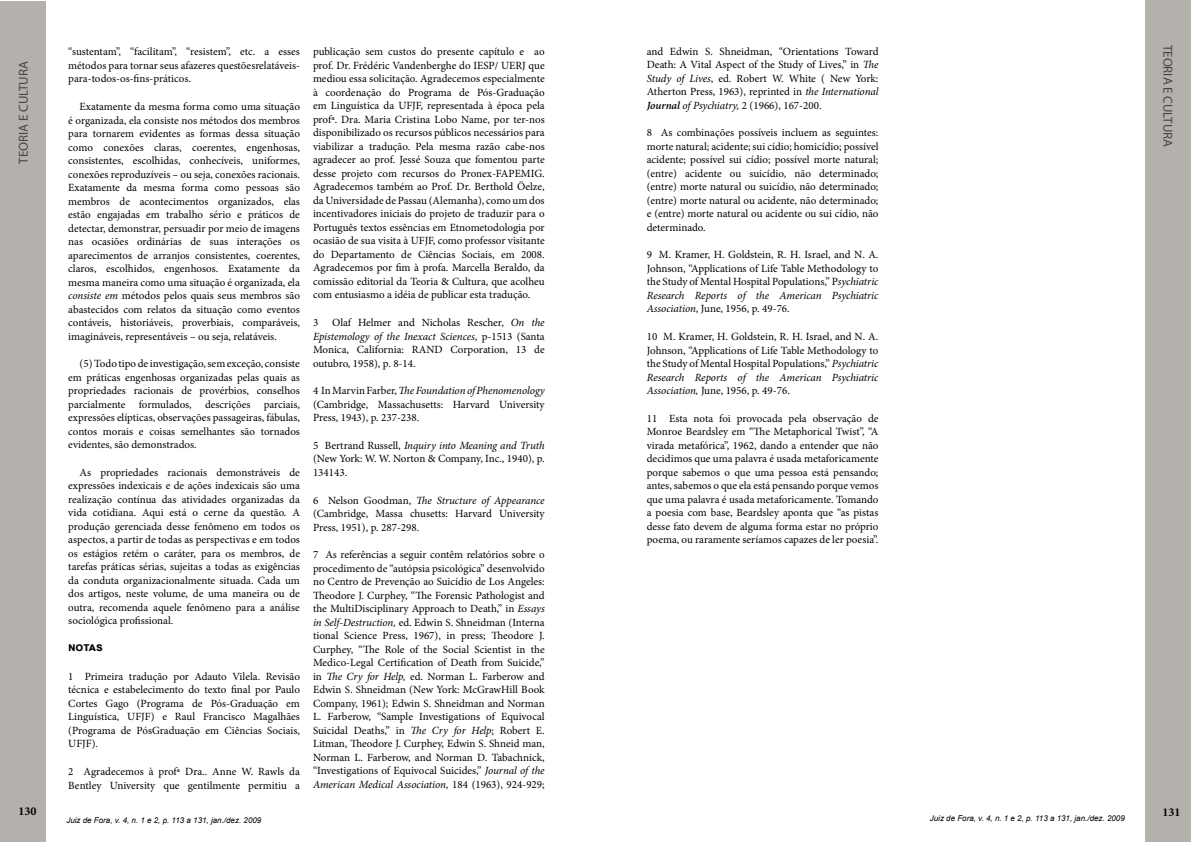
<style>
.page{position:relative;width:1191px;height:842px;background:#fff}
.page>*{position:absolute;margin:0;border:0;box-sizing:border-box;transform-origin:0 0}
.t1{font:13px "Myriad Pro";color:#464547}
.t2{font:700 12px "Minion Pro";color:#000}
.t3{font:700 12px "Arial";color:#000}
.t4{font:11px/13.5px "Minion Pro";color:#000;text-align:justify}
.t5{font:italic 8px "Arial";color:#000}
.s1{font-style:italic}
.s2{font-weight:600;font-style:italic}
</style>
<div class="page">
<div style="left:0;top:0;width:46px;height:842px;background:#b4b1ad"></div>
<div style="left:1145px;top:0;width:46px;height:842px;background:#b4b1ad"></div>
<p class="t1" style="left:16px;top:164px;width:104px;rotate:-90deg">TEORIA E CULTURA</p>
<p class="t4" style="left:68px;top:45px;width:233px">“sustentam”, “facilitam”, “resistem”, etc. a esses métodos para tornar seus afazeres questõesrelatáveis&shy;para-todos-os-fins-práticos.</p>
<p class="t4" style="left:68px;top:100px;width:233px;text-indent:11px">Exatamente da mesma forma como uma situação é organizada, ela consiste nos métodos dos membros para tornarem evidentes as formas dessa situação como conexões claras, coerentes, engenhosas, consistentes, escolhidas, conhecíveis, uniformes, conexões reproduzíveis – ou seja, conexões racionais.<br>Exatamente da mesma forma como pessoas são membros de acontecimentos organizados, elas estão engajadas em trabalho sério e práticos de detectar, demonstrar, persuadir por meio de imagens nas ocasiões ordinárias de suas interações os aparecimentos de arranjos consistentes, coerentes, claros, escolhidos, engenhosos. Exatamente da mesma maneira como uma situação é organizada, ela <span class="s1">consiste em</span> métodos pelos quais seus membros são abastecidos com relatos da situação como eventos contáveis, historiáveis, proverbiais, comparáveis, imagináveis, representáveis – ou seja, relatáveis.</p>
<p class="t4" style="left:68px;top:357px;width:233px;text-indent:11px">(5) Todo tipo de investigação, sem exceção, consiste em práticas engenhosas organizadas pelas quais as propriedades racionais de provérbios, conselhos parcialmente formulados, descrições parciais, expressões elípticas, observações passageiras, fábulas, contos morais e coisas semelhantes são tornados evidentes, são demonstrados.</p>
<p class="t4" style="left:68px;top:466px;width:233px;text-indent:11px">As propriedades racionais demonstráveis de expressões indexicais e de ações indexicais são uma realização contínua das atividades organizadas da vida cotidiana. Aqui está o cerne da questão. A produção gerenciada desse fenômeno em todos os aspectos, a partir de todas as perspectivas e em todos os estágios retém o caráter, para os membros, de tarefas práticas sérias, sujeitas a todas as exigências da conduta organizacionalmente situada. Cada um dos artigos, neste volume, de uma maneira ou de outra, recomenda aquele fenômeno para a análise sociológica profissional.</p>
<p class="t3" style="left:68px;top:638px;width:36px">notas</p>
<p class="t4" style="left:68px;top:670px;width:233px">1 Primeira tradução por Adauto Vilela. Revisão técnica e estabelecimento do texto final por Paulo Cortes Gago (Programa de Pós-Graduação em Linguística, UFJF) e Raul Francisco Magalhães (Programa de PósGraduação em Ciências Sociais, UFJF).</p>
<p class="t4" style="left:68px;top:765px;width:233px">2 Agradecemos à profª Dra.. Anne W. Rawls da<br>Bentley University que gentilmente permitiu a</p>
<p class="t4" style="left:313px;top:45px;width:233px">publicação sem custos do presente capítulo e ao prof. Dr. Frédéric Vandenberghe do IESP/ UERJ que mediou essa solicitação. Agradecemos especialmente à coordenação do Programa de Pós-Graduação em Linguística da UFJF, representada à época pela profª. Dra. Maria Cristina Lobo Name, por ter-nos disponibilizado os recursos públicos necessários para viabilizar a tradução. Pela mesma razão cabe-nos agradecer ao prof. Jessé Souza que fomentou parte desse projeto com recursos do Pronex-FAPEMIG.<br>Agradecemos também ao Prof. Dr. Berthold Öelze, da Universidade de Passau (Alemanha), como um dos incentivadores iniciais do projeto de traduzir para o Português textos essências em Etnometodologia por ocasião de sua visita à UFJF, como professor visitante do Departamento de Ciências Sociais, em 2008.<br>Agradecemos por fim à profa. Marcella Beraldo, da comissão editorial da Teoria &amp; Cultura, que acolheu com entusiasmo a idéia de publicar esta tradução.</p>
<p class="t4" style="left:313px;top:316px;width:7px">3</p>
<p class="t4" style="left:313px;top:316px;width:233px;text-indent:19px">Olaf Helmer and Nicholas Rescher, <span class="s1">On the Epistemology of the Inexact Sciences</span>, p-1513 (Santa Monica, California: RAND Corporation, 13 de outubro, 1958), p. 8-14.</p>
<p class="t4" style="left:313px;top:384px;width:233px">4 In Marvin Farber, <span class="s1">The Foundation of Phenomenology </span>(Cambridge, Massachusetts: Harvard University Press, 1943), p. 237-238.</p>
<p class="t4" style="left:313px;top:439px;width:233px">5 Bertrand Russell, <span class="s1">Inquiry into Meaning and Truth </span>(New York: W. W. Norton &amp; Company, Inc., 1940), p.<br>134143.</p>
<p class="t4" style="left:313px;top:493px;width:233px">6 Nelson Goodman, <span class="s1">The Structure of Appearance </span>(Cambridge, Massa chusetts: Harvard University Press, 1951), p. 287-298.</p>
<p class="t4" style="left:313px;top:548px;width:233px">7 As referências a seguir contêm relatórios sobre o procedimento de “autópsia psicológica” desenvolvido no Centro de Prevenção ao Suicídio de Los Angeles:<br>Theodore J. Curphey, “The Forensic Pathologist and the MultiDisciplinary Approach to Death,” in <span class="s1">Essays in Self-Destruction,</span> ed. Edwin S. Shneidman (Interna tional Science Press, 1967), in press; Theodore J.<br>Curphey, “The Role of the Social Scientist in the Medico-Legal Certification of Death from Suicide,” in <span class="s1">The Cry for Help,</span> ed. Norman L. Farberow and Edwin S. Shneidman (New York: McGrawHill Book Company, 1961); Edwin S. Shneidman and Norman L. Farberow, “Sample Investigations of Equivocal Suicidal Deaths,” in <span class="s1">The Cry for Help</span>; Robert E.<br>Litman, Theodore J. Curphey, Edwin S. Shneid man, Norman L. Farberow, and Norman D. Tabachnick, “Investigations of Equivocal Suicides,” <span class="s1">Journal of the American Medical Association</span>, 184 (1963), 924-929;</p>
<p class="t4" style="left:647px;top:44px;width:233px">and Edwin S. Shneidman, “Orientations Toward Death: A Vital Aspect of the Study of Lives,” in <span class="s1">The Study of Lives</span>, ed. Robert W. White ( New York:<br>Atherton Press, 1963), reprinted in <span class="s1">the International </span><span class="s2">Journal</span> <span class="s1">of Psychiatry,</span> 2 (1966), 167-200.</p>
<p class="t4" style="left:647px;top:126px;width:233px">8 As combinações possíveis incluem as seguintes: morte natural; acidente; sui cídio; homicídio; possível acidente; possível sui cídio; possível morte natural; (entre) acidente ou suicídio, não determinado; (entre) morte natural ou suicídio, não determinado; (entre) morte natural ou acidente, não determinado; e (entre) morte natural ou acidente ou sui cídio, não determinado.</p>
<p class="t4" style="left:647px;top:248px;width:233px">9 M. Kramer, H. Goldstein, R. H. Israel, and N. A.<br>Johnson, “Applications of Life Table Methodology to the Study of Mental Hospital Populations,” P<span class="s1">sychiatric Research Reports of the American Psychiatric Association</span>, June, 1956, p. 49-76.</p>
<p class="t4" style="left:647px;top:330px;width:233px">10 M. Kramer, H. Goldstein, R. H. Israel, and N. A.<br>Johnson, “Applications of Life Table Methodology to the Study of Mental Hospital Populations,” <span class="s1">Psychiatric Research Reports of the American Psychiatric Association,</span> June, 1956, p. 49-76.</p>
<p class="t4" style="left:647px;top:411px;width:233px">11 Esta nota foi provocada pela observação de Monroe Beardsley em “The Metaphorical Twist”, “A virada metafórica”, 1962, dando a entender que não decidimos que uma palavra é usada metaforicamente porque sabemos o que uma pessoa está pensando; antes, sabemos o que ela está pensando porque vemos que uma palavra é usada metaforicamente. Tomando a poesia com base, Beardsley aponta que “as pistas desse fato devem de alguma forma estar no próprio poema, ou raramente seríamos capazes de ler poesia”.</p>
<p class="t1" style="left:1175px;top:45px;width:104px;rotate:90deg">TEORIA E CULTURA</p>
<p class="t2" style="left:19px;top:802px;width:19px">130</p>
<p class="t2" style="left:1162px;top:804px;width:19px">131</p>
<p class="t5" style="left:66px;top:814px;width:196px">Juiz de Fora, v. 4, n. 1 e 2, p. 113 a 131, jan./dez. 2009</p>
<p class="t5" style="left:929px;top:813px;width:196px">Juiz de Fora, v. 4, n. 1 e 2, p. 113 a 131, jan./dez. 2009</p>
</div>
